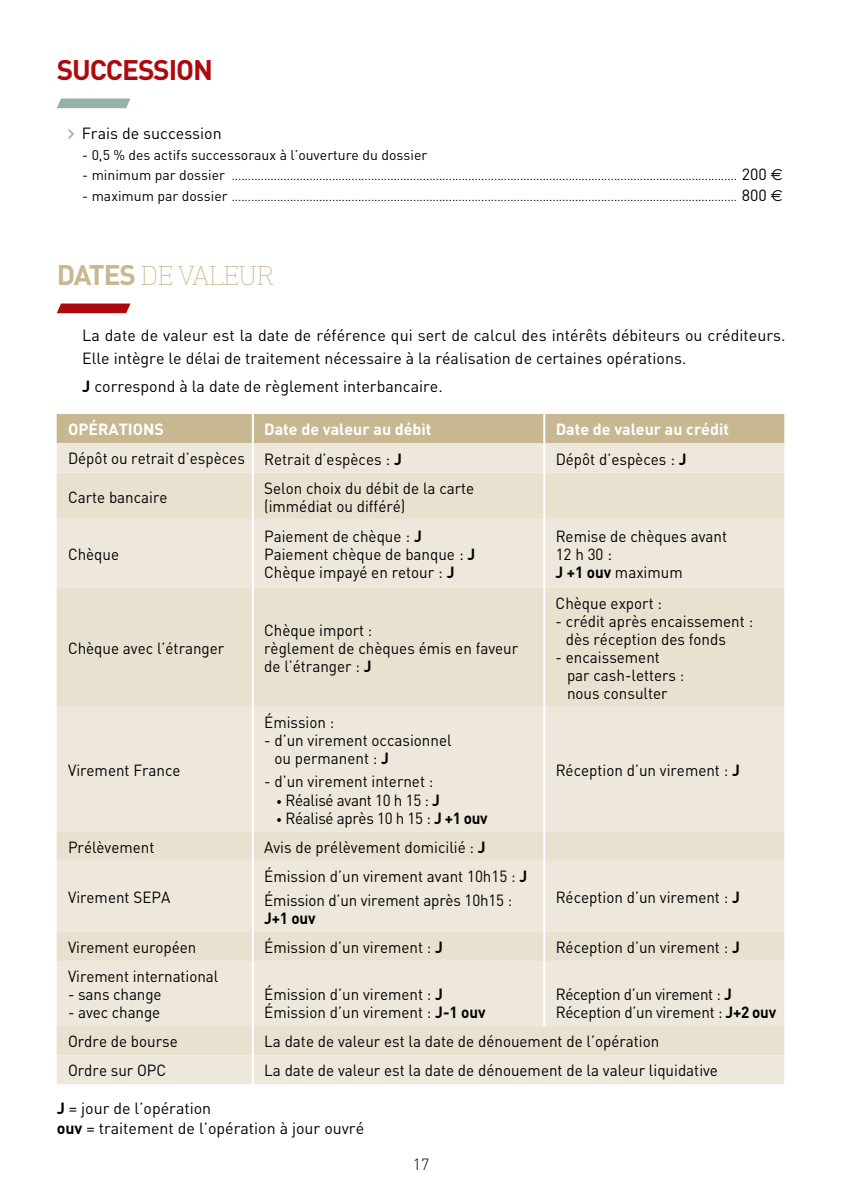
<style>
.page{position:relative;width:842px;height:1191px;background:#fff}
.page>*{position:absolute;margin:0;border:0;box-sizing:border-box;transform-origin:0 0}
.t1{font:200 28px "DIN Next Slab Pro";letter-spacing:-.03em;color:#c8b891}
.t2{font:700 28px "DIN";letter-spacing:-.04em;color:#ae0a0d}
.t3{font:16px/18px "DIN";color:#000;scale:.95 1}
.t4{font:16px/22.6px "DIN";color:#000}
.t5{font:700 16px "DIN";color:#fff}
.t6{font:16px "DIN";letter-spacing:-.02em;color:#000;scale:.95 1}
.t7{font:700 16px "DIN";color:#000;scale:.95 1}
.t8{font:300 16px "DIN";color:#000}
.t9{font:14px "DIN";color:#000}
.t10{font:12px "DIN";color:#000}
.s1{font-size:26px;color:#95b2a8}
.s2{font-size:14px}
.s3{font-size:16px}
.s4{font-family:"Euro Sans";font-size:16px}
.s5{font-family:"DIN";font-weight:700}
.s6{font-weight:700}
.s7{font-size:12px}
</style>
<div class="page">
<svg style="left:57px;top:98px;width:74px;height:10px"></svg>
<svg style="left:57px;top:303px;width:74px;height:10px"></svg>
<div style="left:57px;top:414px;width:727px;height:29px;background:#c8b891"></div>
<div style="left:57px;top:443px;width:727px;height:641px;background:#eee8dc"></div>
<svg style="left:57px;top:472px;width:727px;height:583px;fill:#eee8dc"></svg>
<hr style="left:252px;top:414px;width:2px;height:29px;background:#fff">
<hr style="left:543px;top:414px;width:2px;height:29px;background:#fff">
<hr style="left:252px;top:443px;width:2px;height:29px;background:#fff">
<hr style="left:543px;top:443px;width:2px;height:29px;background:#fff">
<hr style="left:252px;top:472px;width:2px;height:47px;background:#fff">
<hr style="left:543px;top:472px;width:2px;height:47px;background:#fff">
<hr style="left:252px;top:588px;width:2px;height:119px;background:#fff">
<hr style="left:543px;top:588px;width:2px;height:119px;background:#fff">
<hr style="left:252px;top:707px;width:2px;height:124px;background:#fff">
<hr style="left:543px;top:707px;width:2px;height:124px;background:#fff">
<hr style="left:252px;top:519px;width:2px;height:69px;background:#fff">
<hr style="left:543px;top:519px;width:2px;height:69px;background:#fff">
<hr style="left:252px;top:831px;width:2px;height:30px;background:#fff">
<hr style="left:543px;top:831px;width:2px;height:30px;background:#fff">
<hr style="left:252px;top:861px;width:2px;height:70px;background:#fff">
<hr style="left:543px;top:861px;width:2px;height:70px;background:#fff">
<hr style="left:252px;top:931px;width:2px;height:30px;background:#fff">
<hr style="left:543px;top:931px;width:2px;height:30px;background:#fff">
<hr style="left:252px;top:961px;width:2px;height:65px;background:#fff">
<hr style="left:543px;top:961px;width:2px;height:65px;background:#fff">
<hr style="left:252px;top:1026px;width:2px;height:29px;background:#fff">
<hr style="left:252px;top:1055px;width:2px;height:29px;background:#fff">
<h1 class="t2" style="left:57px;top:52px;width:158px">SUCCESSION</h1>
<p class="t4" style="left:67px;top:122px;width:157px"><span class="s1">›</span> Frais de succession</p>
<p class="t9" style="left:82px;top:146px;width:347px">- 0,5 % des actifs successoraux à l’ouverture du dossier</p>
<p class="t10" style="left:82px;top:168px;width:702px"><span class="s2">- minimum par dossier</span> ............................................................................................................................................................ <span class="s3">200</span> <span class="s4">?</span></p>
<p class="t10" style="left:82px;top:189px;width:702px"><span class="s2">- maximum par dossier</span> ............................................................................................................................................................ <span class="s3">800</span> <span class="s4">?</span></p>
<h1 class="t1" style="left:57px;top:259px;width:219px"><span class="s5">DATES</span> DE VALEUR</h1>
<p class="t4" style="left:82px;top:324px;width:705px">La date de valeur est la date de référence qui sert de calcul des intérêts débiteurs ou créditeurs.<br>Elle intègre le délai de traitement nécessaire à la réalisation de certaines opérations.</p>
<p class="t4" style="left:82px;top:375px;width:362px"><span class="s6">J</span> correspond à la date de règlement interbancaire.</p>
<p class="t5" style="left:68px;top:419px;width:97px">OPÉRATIONS</p>
<p class="t5" style="left:264px;top:419px;width:169px">Date de valeur au débit</p>
<p class="t5" style="left:556px;top:419px;width:175px">Date de valeur au crédit</p>
<p class="t3" style="left:68px;top:449px;width:353px">Dépôt ou retrait d’espèces Retrait d’espèces : <span class="s6">J</span></p>
<p class="t3" style="left:556px;top:449px;width:139px">Dépôt d’espèces : <span class="s6">J</span></p>
<p class="t3" style="left:68px;top:487px;width:106px">Carte bancaire</p>
<p class="t3" style="left:264px;top:478px;width:223px">Selon choix du débit de la carte (immédiat ou différé)</p>
<p class="t3" style="left:68px;top:545px;width:55px">Chèque</p>
<p class="t3" style="left:264px;top:527px;width:224px">Paiement de chèque : <span class="s6">J<br></span>Paiement chèque de banque : <span class="s6">J<br></span>Chèque impayé en retour : <span class="s6">J</span></p>
<p class="t3" style="left:556px;top:527px;width:182px">Remise de chèques avant<br>12h30:<br><span class="s6">J +1 ouv</span> maximum</p>
<p class="t3" style="left:68px;top:638px;width:166px">Chèque avec l’étranger</p>
<p class="t3" style="left:68px;top:760px;width:120px">Virement France</p>
<p class="t3" style="left:264px;top:620px;width:269px">Chèque import :<br>règlement de chèques émis en faveur de l’étranger : <span class="s6">J</span></p>
<p class="t3" style="left:264px;top:712px;width:75px">Émission :</p>
<p class="t3" style="left:274px;top:730px;width:188px;text-indent:-10px">- d’un virement occasionnel ou permanent : <span class="s6">J</span></p>
<p class="t3" style="left:264px;top:772px;width:180px">- d’un virement internet :</p>
<p class="t6" style="left:276px;top:789px;width:174px"><span class="s7">•</span> Réalisé avant 10 h 15 : <span class="s6">J</span></p>
<p class="t6" style="left:276px;top:807px;width:224px"><span class="s7">•</span> Réalisé après 10 h 15 : <span class="s6">J +1 ouv</span></p>
<p class="t3" style="left:68px;top:837px;width:93px">Prélèvement</p>
<p class="t3" style="left:264px;top:837px;width:235px">Avis de prélèvement domicilié : <span class="s6">J</span></p>
<p class="t3" style="left:68px;top:887px;width:109px">Virement SEPA</p>
<p class="t3" style="left:264px;top:864px;width:278px;line-height:23.6px">Émission d’un virement avant 10h15 : <span class="s6">J<br></span>Émission d’un virement après 10h15 :</p>
<p class="t7" style="left:264px;top:907px;width:56px">J+1 ouv</p>
<p class="t3" style="left:556px;top:593px;width:113px">Chèque export :</p>
<p class="t3" style="left:566px;top:611px;width:199px;text-indent:-10px">- crédit après encaissement : dès réception des fonds</p>
<p class="t3" style="left:567px;top:647px;width:125px;text-indent:-11px">- encaissement par cash-letters : nous consulter</p>
<p class="t3" style="left:556px;top:760px;width:195px">Réception d’un virement : <span class="s6">J</span></p>
<p class="t3" style="left:556px;top:888px;width:195px">Réception d’un virement : <span class="s6">J</span></p>
<p class="t3" style="left:68px;top:938px;width:136px">Virement européen</p>
<p class="t3" style="left:264px;top:938px;width:190px">Émission d’un virement : <span class="s6">J</span></p>
<p class="t3" style="left:556px;top:938px;width:195px">Réception d’un virement : <span class="s6">J</span></p>
<p class="t3" style="left:68px;top:967px;width:160px">Virement international</p>
<p class="t3" style="left:68px;top:985px;width:100px">- sans change</p>
<p class="t3" style="left:68px;top:1003px;width:99px">- avec change</p>
<p class="t3" style="left:264px;top:985px;width:235px">Émission d’un virement : <span class="s6">J<br></span>Émission d’un virement : <span class="s6">J-1 ouv</span></p>
<p class="t3" style="left:556px;top:985px;width:234px">Réception d’un virement : <span class="s6">J<br></span>Réception d’un virement : <span class="s6">J+2 ouv</span></p>
<p class="t3" style="left:68px;top:1032px;width:117px">Ordre de bourse</p>
<p class="t3" style="left:264px;top:1032px;width:417px">La date de valeur est la date de dénouement de l’opération</p>
<p class="t3" style="left:68px;top:1061px;width:105px">Ordre sur OPC</p>
<p class="t3" style="left:264px;top:1061px;width:479px">La date de valeur est la date de dénouement de la valeur liquidative</p>
<p class="t4" style="left:57px;top:1097px;width:309px;line-height:20.6px"><span class="s6">J</span> = jour de l’opération<br><span class="s6">ouv</span> = traitement de l’opération à jour ouvré</p>
<p class="t8" style="left:413px;top:1154px;width:18px">17</p>
</div>
